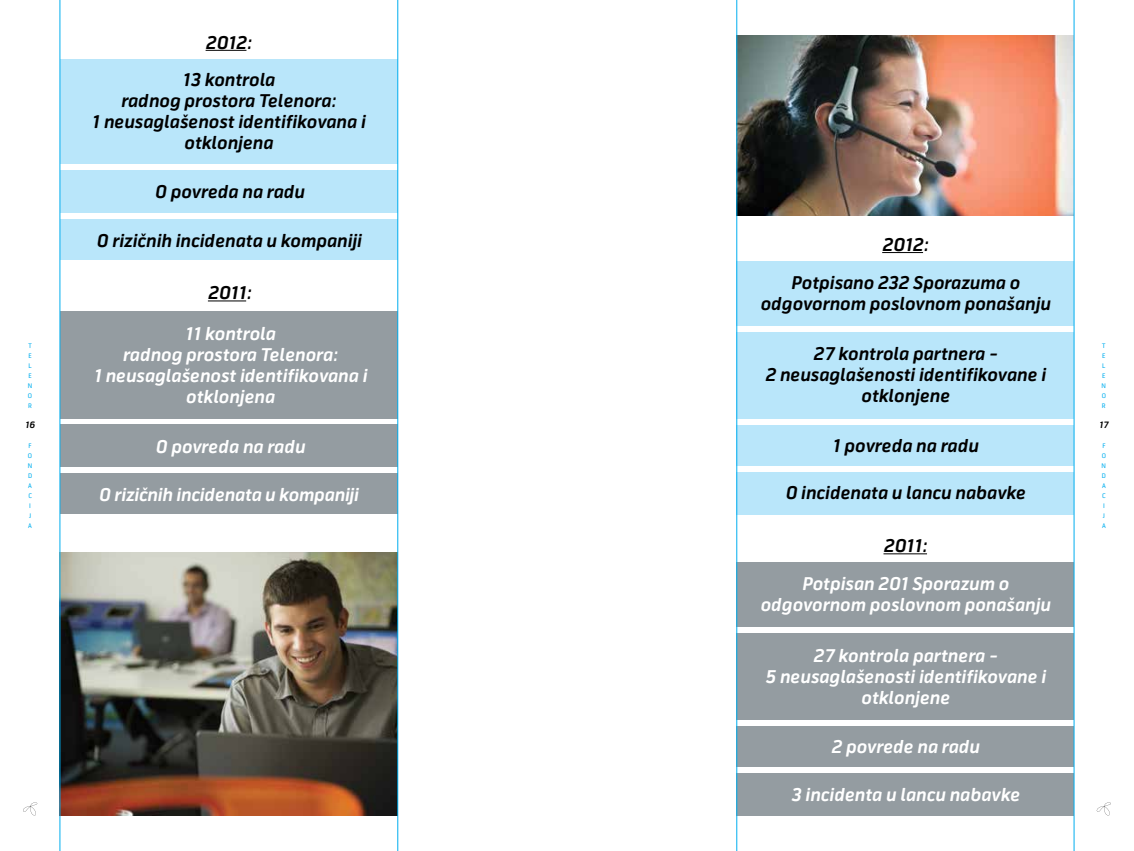
<style>
.page{position:relative;width:1134px;height:851px;background:#fff}
.page>*{position:absolute;margin:0;border:0;box-sizing:border-box;transform-origin:0 0}
.t1{font:italic 700 17.5px/21px "Telenor";color:#000;text-align:center}
.t2{font:italic 700 17.5px/21px "Telenor";color:#fff;text-align:center}
.t3{font:italic 700 8.75px "Telenor";color:#000}
.t4{font:6.25px/10px "Telenor";color:#00aeef;text-align:justify}
</style>
<div class="page">
<img style="left:737px;top:35px;width:337px;height:180px">
<img style="left:61px;top:552px;width:336px;height:263px">
<div style="left:737px;top:425px;width:337px;height:41px;background:#b9e6fa"></div>
<div style="left:737px;top:261px;width:337px;height:64px;background:#b9e6fa"></div>
<div style="left:737px;top:332px;width:337px;height:86px;background:#b9e6fa"></div>
<div style="left:737px;top:472px;width:337px;height:42px;background:#b9e6fa"></div>
<hr style="left:882px;top:252px;width:41px;height:1px;background:#000">
<div style="left:737px;top:562px;width:337px;height:64px;background:#949ca1"></div>
<div style="left:737px;top:633px;width:337px;height:86px;background:#949ca1"></div>
<div style="left:737px;top:726px;width:337px;height:41px;background:#949ca1"></div>
<div style="left:737px;top:773px;width:337px;height:42px;background:#949ca1"></div>
<hr style="left:883px;top:553px;width:44px;height:1px;background:#000">
<hr style="left:736px;top:0;width:1px;height:850px;background:#00aeef">
<hr style="left:206px;top:50px;width:40px;height:1px;background:#000">
<div style="left:60px;top:59px;width:337px;height:105px;background:#b9e6fa"></div>
<div style="left:60px;top:170px;width:337px;height:42px;background:#b9e6fa"></div>
<div style="left:60px;top:218px;width:337px;height:41px;background:#b9e6fa"></div>
<div style="left:60px;top:311px;width:338px;height:107px;background:#949ca1"></div>
<div style="left:60px;top:425px;width:337px;height:42px;background:#949ca1"></div>
<div style="left:60px;top:473px;width:338px;height:41px;background:#949ca1"></div>
<hr style="left:208px;top:300px;width:38px;height:1px;background:#000">
<hr style="left:60px;top:0;width:1px;height:850px;background:#00aeef">
<hr style="left:1074px;top:0;width:1px;height:850px;background:#00aeef">
<svg style="left:23px;top:802px;width:14px;height:13px"></svg>
<svg style="left:1096px;top:802px;width:15px;height:13px"></svg>
<hr style="left:397px;top:0;width:1px;height:850px;background:#00aeef">
<p class="t1" style="left:182px;top:24px;width:94px;line-height:37.9px">2012:<br>13 kontrola</p>
<p class="t1" style="left:92px;top:91px;width:275px">radnog prostora Telenora:<br>1 neusaglašenost identifikovana i otklonjena</p>
<p class="t1" style="left:155px;top:182px;width:151px">0 povreda na radu</p>
<p class="t1" style="left:96px;top:230px;width:267px">0 rizičnih incidenata u kompaniji</p>
<p class="t1" style="left:882px;top:235px;width:48px">2012:</p>
<p class="t1" style="left:760px;top:272px;width:292px">Potpisano 232 Sporazuma o odgovornom poslovnom ponašanju</p>
<p class="t1" style="left:765px;top:344px;width:282px">27 kontrola partnera -<br>2 neusaglašenosti identifikovane i otklonjene</p>
<p class="t1" style="left:208px;top:283px;width:45px">2011:</p>
<p class="t2" style="left:93px;top:323px;width:275px">11 kontrola<br>radnog prostora Telenora:<br>1 neusaglašenost identifikovana i otklonjena</p>
<p class="t2" style="left:155px;top:436px;width:151px">0 povreda na radu</p>
<p class="t2" style="left:99px;top:485px;width:261px">0 rizičnih incidenata u kompaniji</p>
<p class="t4" style="left:28px;top:341px;width:6px">T E L E N O R</p>
<p class="t4" style="left:28px;top:440px;width:6px;text-align:left">F<br>O<br>N<br>D<br>A<br>C<br>I<br>J<br>A</p>
<p class="t4" style="left:1102px;top:341px;width:6px">T E L E N O R</p>
<p class="t4" style="left:1102px;top:440px;width:6px;text-align:left">F<br>O<br>N<br>D<br>A<br>C<br>I<br>J<br>A</p>
<p class="t3" style="left:25px;top:419px;width:11px">16</p>
<p class="t3" style="left:1099px;top:419px;width:11px">17</p>
<p class="t1" style="left:832px;top:436px;width:148px">1 povreda na radu</p>
<p class="t1" style="left:785px;top:483px;width:242px">0 incidenata u lancu nabavke</p>
<p class="t1" style="left:883px;top:536px;width:45px">2011:</p>
<p class="t2" style="left:760px;top:573px;width:292px">Potpisan 201 Sporazum o odgovornom poslovnom ponašanju</p>
<p class="t2" style="left:765px;top:645px;width:282px">27 kontrola partnera -<br>5 neusaglašenosti identifikovane i otklonjene</p>
<p class="t2" style="left:831px;top:737px;width:150px">2 povrede na radu</p>
<p class="t2" style="left:791px;top:784px;width:230px">3 incidenta u lancu nabavke</p>
</div>
